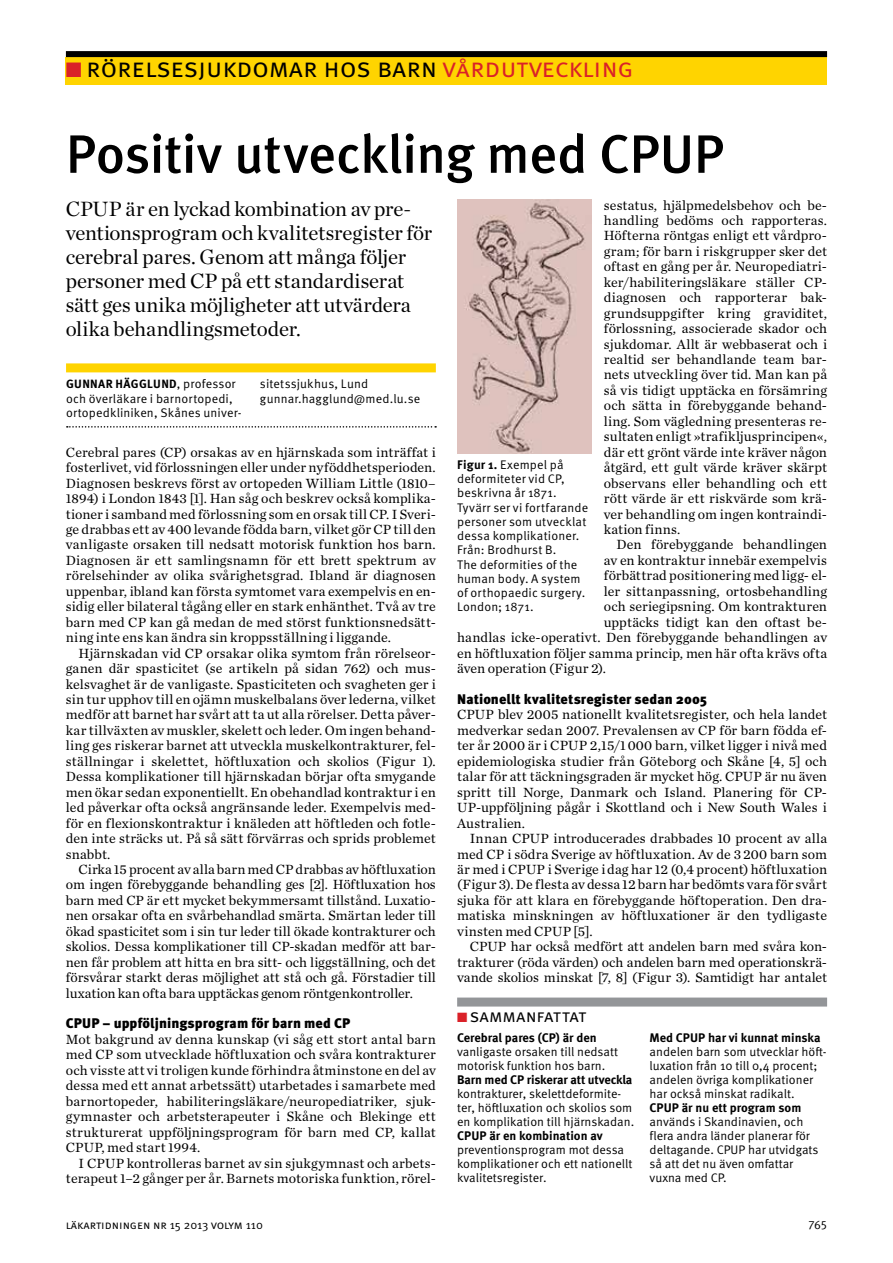
<style>
.page{position:relative;width:893px;height:1263px;background:#fff}
.page>*{position:absolute;margin:0;border:0;box-sizing:border-box;transform-origin:0 0}
.t1{font:500 54px "Meta OT";letter-spacing:-.015em;color:#000}
.t2{font:27px "Meta OT Norm";letter-spacing:-.005em;color:#000}
.t3{font:21px/24px "Chronicle Deck";letter-spacing:-.005em;color:#000}
.t4{font:18px "Meta OT Norm";letter-spacing:-.015em;color:#000}
.t5{font:13.95px/15.5px "Chronicle Text G1";letter-spacing:.005em;color:#000;text-align:justify}
.t6{font:900 13.95px "Meta OT";letter-spacing:.005em;color:#000}
.t7{font:12.45px/14px "Meta OT Norm";color:#000}
.t8{font:700 12.45px "Meta OT";letter-spacing:-.005em;color:#000}
.t9{font:12px "Meta OT Norm";color:#000}
.t10{font:700 12px "Meta OT";letter-spacing:.03em;color:#000}
.s1{color:#da2128}
.s2{font-size:21px;color:#da2128}
.s3{font-size:24.3px;color:#da2128}
.s4{font-family:"Meta OT Norm";font-weight:400;font-size:12.45px}
.s5{font-family:"Meta OT";font-weight:700}
</style>
<div class="page">
<div style="left:66px;top:57px;width:761px;height:28px;background:#ffd400"></div>
<div style="left:66px;top:51px;width:761px;height:6px;background:#000"></div>
<div style="left:457px;top:997px;width:370px;height:9px;background:#939598"></div>
<div style="left:66px;top:363px;width:370px;height:9px;background:#ffd400"></div>
<svg style="left:67px;top:426px;width:369px;height:2px"></svg>
<img style="left:457px;top:200px;width:134px;height:254px">
<h2 class="t2" style="left:66px;top:51px;width:569px"><span class="s1">■</span><span class="s2">■</span> rörelsesjukdomar hos barn <span class="s1">v</span><span class="s3">å</span><span class="s1">rdutveckling</span></h2>
<h1 class="t1" style="left:66px;top:121px;width:660px">Positiv utveckling med CPUP</h1>
<h3 class="t3" style="left:66px;top:195px;width:368px">CPUP är en lyckad kombination av pre&shy;ventionsprogram och kvalitetsregister för cerebral pares. Genom att många följer personer med CP på ett standardiserat sätt ges unika möjligheter att utvärdera olika behandlingsmetoder.</h3>
<p class="t10" style="left:66px;top:376px;width:171px">Gunnar Hägg lund<span class="s4">, professor</span></p>
<p class="t7" style="left:66px;top:391px;width:177px">och överläkare i barnortopedi, ortopedkliniken, Skånes univer-</p>
<p class="t7" style="left:260px;top:377px;width:162px">sitetssjukhus, Lund gunnar.hagglund@med.lu.se</p>
<p class="t5" style="left:66px;top:444px;width:371px">Cerebral pares (CP) orsakas av en hjärnskada som inträffat i fosterlivet, vid förlossningen eller under nyföddhetsperioden.<br>Diagnosen beskrevs först av ortopeden William Little (1810– 1894) i London 1843 [1]. Han såg och beskrev också komplika&shy;tioner i samband med förlossning som en orsak till CP. I Sveri&shy;ge drabbas ett av 400 levande födda barn, vilket gör CP till den vanligaste orsaken till nedsatt motorisk funktion hos barn.<br>Diagnosen är ett samlingsnamn för ett brett spektrum av rörelsehinder av olika svårighetsgrad. Ibland är diagnosen uppenbar, ibland kan första symtomet vara exempelvis en en&shy;sidig eller bilateral tågång eller en stark enhänthet. Två av tre barn med CP kan gå medan de med störst funktionsnedsätt&shy;ning inte ens kan ändra sin kroppsställning i liggande.</p>
<p class="t5" style="left:66px;top:644px;width:371px;text-indent:13px">Hjärnskadan vid CP orsakar olika symtom från rörelseor&shy;ganen där spasticitet (se artikeln på sidan 762) och mus&shy;kelsvaghet är de vanligaste. Spasticiteten och svagheten ger i sin tur upphov till en ojämn muskelbalans över lederna, vilket medför att barnet har svårt att ta ut alla rörelser. Detta påver&shy;kar tillväxten av muskler, skelett och leder. Om ingen behand&shy;ling ges riskerar barnet att utveckla muskelkontrakturer, fel&shy;ställningar i skelettet, höftluxation och skolios (Figur 1).<br>Dessa komplikationer till hjärnskadan börjar ofta smygande men ökar sedan exponentiellt. En obehandlad kontraktur i en led påverkar ofta också angränsande leder. Exempelvis med&shy;för en flexionskontraktur i knäleden att höftleden och fotle&shy;den inte sträcks ut. På så sätt förvärras och sprids problemet snabbt.</p>
<p class="t5" style="left:66px;top:861px;width:371px;text-indent:13px">Cirka 15 procent av alla barn med CP drabbas av höftluxation om ingen förebyggande behandling ges [2]. Höftluxation hos barn med CP är ett mycket bekymmersamt tillstånd. Luxatio&shy;nen orsakar ofta en svårbehandlad smärta. Smärtan leder till ökad spasticitet som i sin tur leder till ökade kontrakturer och skolios. Dessa komplikationer till CP-skadan medför att bar&shy;nen får problem att hitta en bra sitt- och liggställning, och det försvårar starkt deras möjlighet att stå och gå. Förstadier till luxation kan ofta bara upptäckas genom röntgenkontroller.</p>
<p class="t6" style="left:66px;top:1015px;width:286px">CPUP – uppföljningsprogram för barn med CP</p>
<p class="t5" style="left:66px;top:1031px;width:371px">Mot bakgrund av denna kunskap (vi såg ett stort antal barn med CP som utvecklade höftluxation och svåra kontrakturer och visste att vi troligen kunde förhindra åtminstone en del av dessa med ett annat arbetssätt) utarbetades i samarbete med barnortopeder, habiliteringsläkare/neuropediatriker, sjuk&shy;gymnaster och arbetsterapeuter i Skåne och Blekinge ett strukturerat uppföljningsprogram för barn med CP, kallat CPUP, med start 1994.</p>
<p class="t5" style="left:66px;top:1154px;width:371px;text-align:right">I CPUP kontrolleras barnet av sin sjukgymnast och arbets&shy;terapeut 1–2 gånger per år. Barnets motoriska funktion, rörel-</p>
<p class="t5" style="left:604px;top:196px;width:225px">sestatus, hjälpmedelsbehov och be&shy;handling bedöms och rapporteras.<br>Höfterna röntgas enligt ett vårdpro&shy;gram; för barn i riskgrupper sker det oftast en gång per år. Neuropediatri&shy;ker/habiliteringsläkare ställer CP&shy;diagnosen och rapporterar bak&shy;grundsuppgifter kring graviditet, förlossning, associerade skador och sjukdomar. Allt är webbaserat och i realtid ser behandlande team bar&shy;nets utveckling över tid. Man kan på så vis tidigt upptäcka en försämring och sätta in förebyggande behand&shy;ling. Som vägledning presenteras re&shy;sultaten enligt »trafikljusprincipen«, där ett grönt värde inte kräver någon åtgärd, ett gult värde kräver skärpt observans eller behandling och ett rött värde är ett riskvärde som krä&shy;ver behandling om ingen kontraindi&shy;kation finns.</p>
<p class="t5" style="left:617px;top:536px;width:212px">Den förebyggande behandlingen</p>
<p class="t5" style="left:604px;top:552px;width:225px">av en kontraktur innebär exempelvis</p>
<p class="t5" style="left:604px;top:567px;width:225px">förbättrad positionering med ligg- el-</p>
<p class="t5" style="left:604px;top:583px;width:225px">ler sittanpassning, ortosbehandling</p>
<p class="t5" style="left:604px;top:598px;width:225px">och seriegipsning. Om kontrakturen</p>
<p class="t5" style="left:604px;top:614px;width:225px">upptäcks tidigt kan den oftast be-</p>
<p class="t5" style="left:457px;top:629px;width:371px">handlas icke-operativt. Den förebyggande behandlingen av</p>
<p class="t5" style="left:457px;top:644px;width:371px">en höftluxation följer samma princip, men här ofta krävs ofta</p>
<p class="t5" style="left:457px;top:660px;width:150px">även operation (Figur 2).</p>
<p class="t6" style="left:457px;top:691px;width:252px">Nationellt kvalitetsregister sedan 2005</p>
<p class="t5" style="left:457px;top:706px;width:371px">CPUP blev 2005 nationellt kvalitetsregister, och hela landet medverkar sedan 2007. Prevalensen av CP för barn födda ef&shy;ter år 2000 är i CPUP 2,15/1 000 barn, vilket ligger i nivå med epidemiologiska studier från Göteborg och Skåne [4, 5] och talar för att täckningsgraden är mycket hög. CPUP är nu även spritt till Norge, Danmark och Island. Planering för CP-UP-uppföljning pågår i Skottland och i New South Wales i Australien.</p>
<p class="t5" style="left:457px;top:830px;width:371px;text-indent:13px">Innan CPUP introducerades drabbades 10 procent av alla med CP i södra Sverige av höftluxation. Av de 3 200 barn som är med i CPUP i Sverige i dag har 12 (0,4 procent) höftluxation (Figur 3). De flesta av dessa 12 barn har bedömts vara för svårt sjuka för att klara en förebyggande höftoperation. Den dra&shy;matiska minskningen av höftluxationer är den tydligaste vinsten med CPUP [5].</p>
<p class="t5" style="left:457px;top:938px;width:371px;text-indent:13px">CPUP har också medfört att andelen barn med svåra kon&shy;trakturer (röda värden) och andelen barn med operationskrä&shy;vande skolios minskat [7, 8] (Figur 3). Samtidigt har antalet</p>
<p class="t7" style="left:457px;top:457px;width:133px"><span class="s5">Figur 1.</span> Exempel på deformiteter vid CP, beskrivna år 1871.<br>Tyvärr ser vi fortfarande personer som utvecklat dessa komplikationer.<br>Från: Brodhurst B.<br>The deformities of the human body. A system of orthopaedic surgery.<br>London; 1871.</p>
<p class="t4" style="left:457px;top:1005px;width:131px"><span class="s1">■</span> sammanfattat</p>
<p class="t8" style="left:457px;top:1030px;width:141px">Cerebral pares (CP) är den</p>
<p class="t7" style="left:457px;top:1045px;width:162px">vanligaste orsaken till nedsatt motorisk funktion hos barn.</p>
<p class="t8" style="left:457px;top:1072px;width:177px">Barn med CP riskerar att utveckla</p>
<p class="t7" style="left:457px;top:1087px;width:179px">kontrakturer, skelettdeformite&shy;ter, höftluxation och skolios som en komplikation till hjärnskadan.</p>
<p class="t8" style="left:457px;top:1128px;width:147px">CPUP är en kombination av</p>
<p class="t7" style="left:457px;top:1143px;width:177px">preventionsprogram mot dessa komplikationer och ett nationellt kvalitetsregister.</p>
<p class="t8" style="left:650px;top:1030px;width:173px">Med CPUP har vi kunnat minska</p>
<p class="t7" style="left:650px;top:1045px;width:178px">andelen barn som utvecklar höft&shy;luxation från 10 till 0,4 procent; andelen övriga komplikationer har också minskat radikalt.</p>
<p class="t8" style="left:650px;top:1100px;width:153px">CPUP är nu ett program som</p>
<p class="t7" style="left:650px;top:1115px;width:171px">används i Skandinavien, och flera andra länder planerar för deltagande. CPUP har utvidgats så att det nu även omfattar vuxna med CP.</p>
<p class="t9" style="left:66px;top:1217px;width:199px">läkartidningen nr 15 2013 volym 110</p>
<p class="t9" style="left:808px;top:1218px;width:20px">765</p>
</div>
